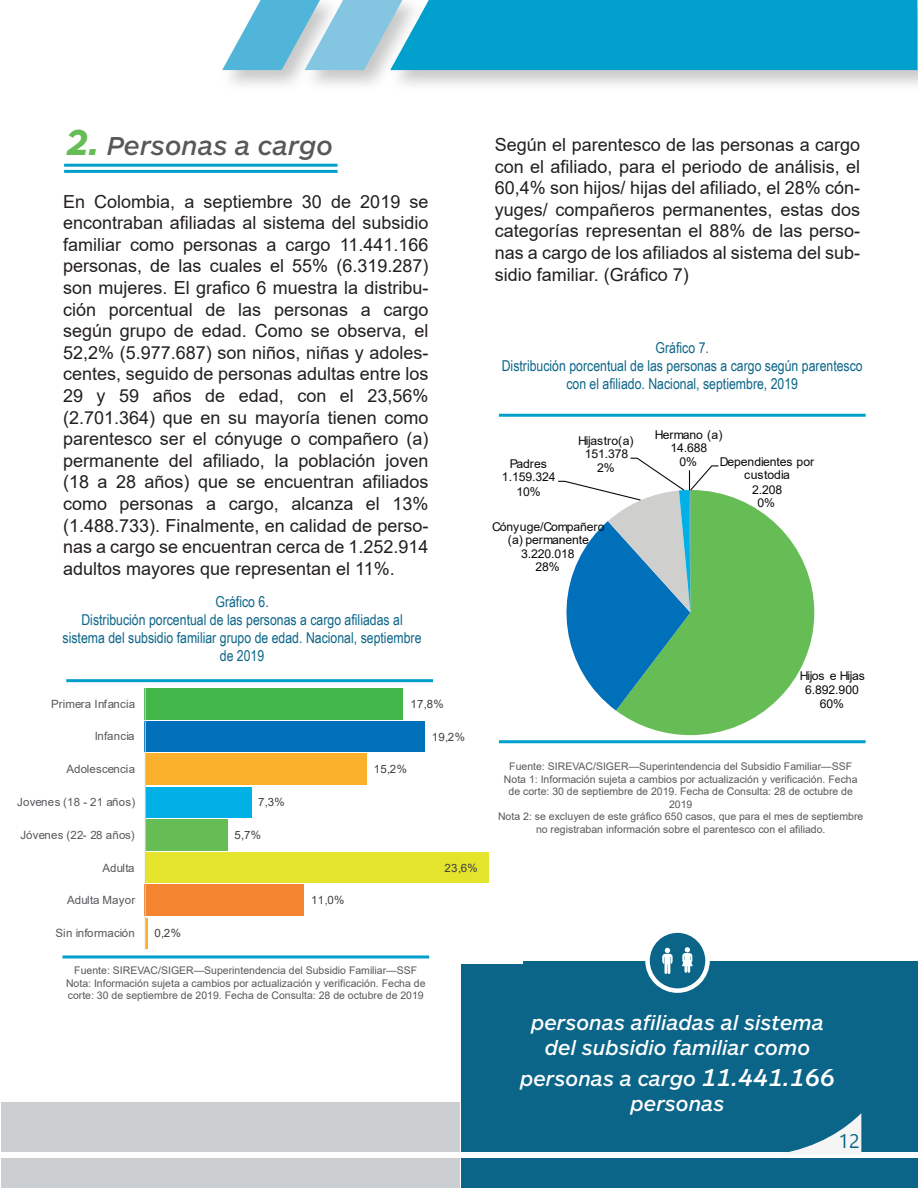
<style>
.page{position:relative;width:918px;height:1188px;background:#fff}
.page>*{position:absolute;margin:0;border:0;box-sizing:border-box;transform-origin:0 0}
.t1{font:italic 500 27px "ARS Maquette Pro";color:#57585a}
.t2{font:italic 500 21px/25.2px "ARS Maquette Pro";color:#fff;text-align:center}
.t3{font:19.5px "Gadugi";color:#0b6588}
.t4{font:18px/21.6px "Arial";color:#231f20;text-align:justify}
.t5{font:15px/18px "Arial Narrow";color:#0b6588;text-align:center}
.t6{font:12.15px/13.8px "Arial";letter-spacing:-.01em;color:#0c090d;text-align:center}
.t7{font:11.4px "Arial";color:#57585c}
.t8{font:11.4px "Arial";letter-spacing:.025em;color:#3f3d42}
.t9{font:11.4px "Arial";letter-spacing:.025em;color:#57585c}
.t10{font:10.5px/12.6px "Arial";color:#57585a;text-align:center}
.s1{font-weight:700;font-size:37.5px;color:#67bd55}
.s2{font-size:25.5px}
</style>
<div class="page">
<svg style="left:222px;top:0;width:695px;height:70px;background:#29abd2"></svg>
<div style="left:462px;top:961px;width:456px;height:226px;background:#0b6588"></div>
<div style="left:1px;top:1103px;width:458px;height:85px;background:#cccfd1"></div>
<div style="left:0;top:1153px;width:918px;height:5px;background:#fff"></div>
<svg style="left:616px;top:493px;width:198px;height:242px;fill:#67bd55"></svg>
<svg style="left:558px;top:457px;width:162px;height:254px"></svg>
<div style="left:9px;top:674px;width:514px;height:289px;background:#fff"></div>
<div style="left:145px;top:688px;width:258px;height:32px;background:#42b649"></div>
<div style="left:145px;top:721px;width:280px;height:31px;background:#0070ba"></div>
<div style="left:145px;top:754px;width:221px;height:31px;background:#fbb02b"></div>
<div style="left:145px;top:787px;width:106px;height:30px;background:#00b0e6"></div>
<div style="left:145px;top:852px;width:343px;height:31px;background:#e4e42c"></div>
<div style="left:145px;top:885px;width:159px;height:31px;background:#f58431"></div>
<hr style="left:145px;top:918px;width:3px;height:30px;background:#fbb02b">
<div style="left:145px;top:819px;width:82px;height:32px;background:#67bd55"></div>
<hr style="left:145px;top:688px;width:1px;height:262px;background:#cfcfce">
<svg style="left:778px;top:1113px;width:83px;height:40px"></svg>
<svg style="left:648px;top:931px;width:60px;height:60px;fill:#0b6588"></svg>
<div style="left:645px;top:928px;width:65px;height:65px;border:4px solid #fff;border-radius:50%"></div>
<svg style="left:662px;top:948px;width:11px;height:26px"></svg>
<svg style="left:682px;top:947px;width:11px;height:26px"></svg>
<hr style="left:64px;top:164px;width:274px;height:3px;background:#009fcc">
<hr style="left:64px;top:170px;width:274px;height:3px;background:#009fcc">
<hr style="left:66px;top:679px;width:367px;height:3px;background:#009fcc">
<hr style="left:62px;top:955px;width:367px;height:3px;background:#009fcc">
<hr style="left:499px;top:414px;width:367px;height:3px;background:#009fcc">
<hr style="left:499px;top:740px;width:367px;height:3px;background:#009fcc">
<h1 class="t1" style="left:66px;top:128px;width:268px"><span class="s1">2.</span> Personas a cargo</h1>
<p class="t4" style="left:63px;top:190px;width:367px">En Colombia, a septiembre 30 de 2019 se encontraban afiliadas al sistema del subsidio familiar como personas a cargo 11.441.166 personas, de las cuales el 55% (6.319.287) son mujeres. El grafico 6 muestra la distribu&shy;ción porcentual de las personas a cargo según grupo de edad. Como se observa, el 52,2% (5.977.687) son niños, niñas y adoles&shy;centes, seguido de personas adultas entre los 29 y 59 años de edad, con el 23,56% (2.701.364) que en su mayoría tienen como parentesco ser el cónyuge o compañero (a) permanente del afiliado, la población joven (18 a 28 años) que se encuentran afiliados como personas a cargo, alcanza el 13% (1.488.733). Finalmente, en calidad de perso&shy;nas a cargo se encuentran cerca de 1.252.914 adultos mayores que representan el 11%.</p>
<p class="t5" style="left:63px;top:592px;width:360px">Gráfico 6.<br>Distribución porcentual de las personas a cargo afiliadas al sistema del subsidio familiar grupo de edad. Nacional, septiembre de 2019</p>
<p class="t7" style="left:51px;top:696px;width:86px">Primera Infancia</p>
<p class="t7" style="left:95px;top:729px;width:41px">Infancia</p>
<p class="t7" style="left:67px;top:761px;width:70px">Adolescencia</p>
<p class="t9" style="left:17px;top:794px;width:119px">Jovenes (18 - 21 años)</p>
<p class="t9" style="left:20px;top:827px;width:116px">Jóvenes (22- 28 años)</p>
<p class="t7" style="left:102px;top:860px;width:34px">Adulta</p>
<p class="t7" style="left:67px;top:892px;width:70px">Adulta Mayor</p>
<p class="t7" style="left:56px;top:925px;width:81px">Sin información</p>
<p class="t10" style="left:66px;top:964px;width:361px">Fuente: SIREVAC/SIGER—Superintendencia del Subsidio Familiar—SSF<br>Nota: Información sujeta a cambios por actualización y verificación. Fecha de corte: 30 de septiembre de 2019. Fecha de Consulta: 28 de octubre de 2019</p>
<p class="t8" style="left:410px;top:696px;width:35px">17,8%</p>
<p class="t8" style="left:432px;top:729px;width:35px">19,2%</p>
<p class="t8" style="left:374px;top:762px;width:35px">15,2%</p>
<p class="t8" style="left:258px;top:794px;width:28px">7,3%</p>
<p class="t8" style="left:234px;top:827px;width:28px">5,7%</p>
<p class="t8" style="left:445px;top:860px;width:35px">23,6%</p>
<p class="t8" style="left:311px;top:893px;width:35px">11,0%</p>
<p class="t8" style="left:154px;top:925px;width:28px">0,2%</p>
<p class="t4" style="left:495px;top:134px;width:367px">Según el parentesco de las personas a cargo con el afiliado, para el periodo de análisis, el 60,4% son hijos/ hijas del afiliado, el 28% cón&shy;yuges/ compañeros permanentes, estas dos categorías representan el 88% de las perso&shy;nas a cargo de los afiliados al sistema del sub&shy;sidio familiar. (Gráfico 7)</p>
<p class="t5" style="left:502px;top:338px;width:363px">Gráfico 7.<br>Distribución porcentual de las personas a cargo según parentesco con el afiliado. Nacional, septiembre, 2019</p>
<p class="t6" style="left:502px;top:457px;width:55px">Padres<br>1.159.324<br>10%</p>
<p class="t6" style="left:578px;top:434px;width:57px">Hijastro(a)<br>151.378<br>2%</p>
<p class="t6" style="left:655px;top:427px;width:69px">Hermano (a)<br>14.688<br>0%</p>
<p class="t6" style="left:720px;top:455px;width:96px">Dependientes por custodia<br>2.208<br>0%</p>
<p class="t6" style="left:492px;top:520px;width:114px">Cónyuge/Compañero (a) permanente<br>3.220.018<br>28%</p>
<p class="t6" style="left:800px;top:669px;width:67px">Hijos e Hijas<br>6.892.900<br>60%</p>
<p class="t10" style="left:498px;top:760px;width:367px">Fuente: SIREVAC/SIGER—Superintendencia del Subsidio Familiar—SSF Nota 1: Información sujeta a cambios por actualización y verificación. Fecha de corte: 30 de septiembre de 2019. Fecha de Consulta: 28 de octubre de 2019<br>Nota 2: se excluyen de este gráfico 650 casos, que para el mes de septiembre no registraban información sobre el parentesco con el afiliado.</p>
<p class="t2" style="left:531px;top:1009px;width:295px">personas afiliadas al sistema del subsidio familiar como</p>
<p class="t2" style="left:520px;top:1065px;width:316px">personas a cargo <span class="s2">11.441.166 </span>personas</p>
<p class="t3" style="left:839px;top:1130px;width:23px">12</p>
</div>
